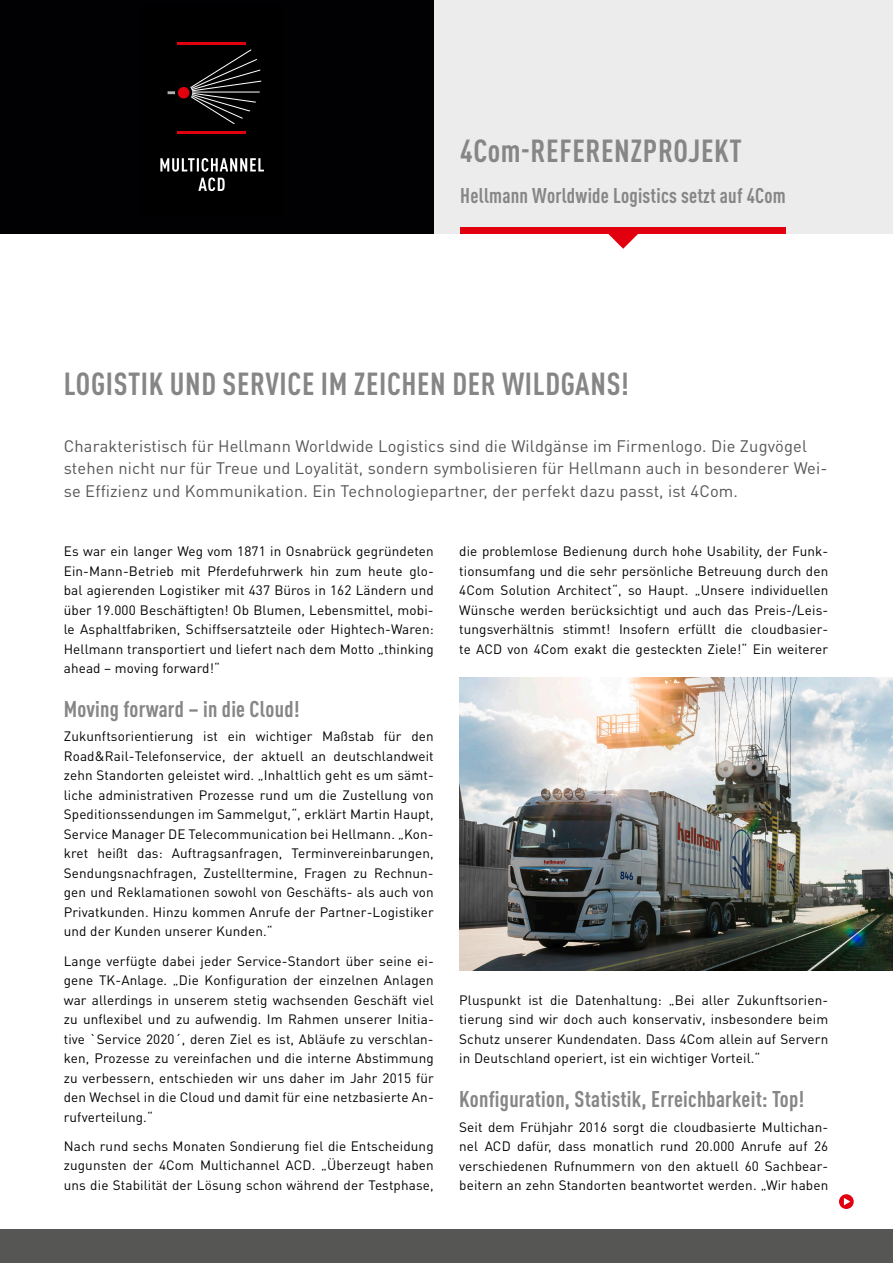
<style>
.page{position:relative;width:893px;height:1263px;background:#fff}
.page>*{position:absolute;margin:0;border:0;box-sizing:border-box;transform-origin:0 0}
.t1{font:700 condensed 31.5px "DINOT";letter-spacing:.02em;color:#868686}
.t2{font:700 condensed 22.5px "DINOT";letter-spacing:.01em;color:#868686}
.t3{font:700 condensed 21px "DINOT";letter-spacing:.01em;color:#868686}
.t4{font:16.5px/22.5px "DINOT";letter-spacing:.01em;color:#565655}
.t5{font:13.5px/19.5px "DINOT";letter-spacing:.01em;color:#000;text-align:justify}
</style>
<div class="page">
<div style="left:0;top:1229px;width:893px;height:34px;background:#565655"></div>
<div style="left:434px;top:0;width:459px;height:234px;background:#ececec"></div>
<div style="left:0;top:0;width:434px;height:234px;background:#010103"></div>
<svg style="left:839px;top:1194px;width:15px;height:15px"></svg>
<svg style="left:844px;top:1198px;width:6px;height:7px"></svg>
<svg style="left:198px;top:178px;width:27px;height:13px"></svg>
<svg style="left:160px;top:158px;width:104px;height:14px"></svg>
<hr style="left:168px;top:91px;width:16px;height:3px;background:#b0b2b2">
<svg style="left:190px;top:49px;width:71px;height:75px"></svg>
<div style="left:176px;top:86px;width:15px;height:14px;background:#e2000f;border-radius:50%"></div>
<div style="left:175px;top:84px;width:17px;height:17px;border:3px solid #000;border-radius:50%"></div>
<hr style="left:177px;top:42px;width:69px;height:3px;background:#e2000f">
<hr style="left:177px;top:131px;width:69px;height:3px;background:#e2000f">
<div style="left:460px;top:227px;width:326px;height:7px;background:#e2000f"></div>
<svg style="left:608px;top:234px;width:30px;height:15px"></svg>
<img style="left:460px;top:678px;width:433px;height:292px">
<h1 class="t1" style="left:460px;top:131px;width:283px">4Com-REFERENZPROJEKT</h1>
<h3 class="t3" style="left:460px;top:183px;width:327px">Hellmann Worldwide Logistics setzt auf 4Com</h3>
<h1 class="t1" style="left:64px;top:365px;width:566px">LOGISTIK UND SERVICE IM ZEICHEN DER WILDGANS!</h1>
<p class="t4" style="left:64px;top:434px;width:765px">Charakteristisch für Hellmann Worldwide Logistics sind die Wildgänse im Firmenlogo. Die Zugvögel stehen nicht nur für Treue und Loyalität, sondern symbolisieren für Hellmann auch in besonderer Wei&shy;se Effizienz und Kommunikation. Ein Technologiepartner, der perfekt dazu passt, ist 4Com.</p>
<p class="t5" style="left:64px;top:541px;width:371px">Es war ein langer Weg vom 1871 in Osnabrück gegründeten Ein-Mann-Betrieb mit Pferdefuhrwerk hin zum heute glo&shy;bal agierenden Logistiker mit 437 Büros in 162 Ländern und über 19.000 Beschäftigten! Ob Blumen, Lebensmittel, mobi&shy;le Asphaltfabriken, Schiffsersatzteile oder Hightech-Waren:<br>Hellmann transportiert und liefert nach dem Motto „thinking ahead – moving forward!“</p>
<h2 class="t2" style="left:64px;top:695px;width:237px">Moving forward – in die Cloud!</h2>
<p class="t5" style="left:64px;top:726px;width:371px">Zukunftsorientierung ist ein wichtiger Maßstab für den Road&amp;Rail-Telefonservice, der aktuell an deutschlandweit zehn Standorten geleistet wird. „Inhaltlich geht es um sämt&shy;liche administrativen Prozesse rund um die Zustellung von Speditionssendungen im Sammelgut,“, erklärt Martin Haupt, Service Manager DE Telecommunication bei Hellmann. „Kon&shy;kret heißt das: Auftragsanfragen, Terminvereinbarungen, Sendungsnachfragen, Zustelltermine, Fragen zu Rechnun&shy;gen und Reklamationen sowohl von Geschäfts- als auch von Privatkunden. Hinzu kommen Anrufe der Partner-Logistiker und der Kunden unserer Kunden.“</p>
<p class="t5" style="left:64px;top:950px;width:371px">Lange verfügte dabei jeder Service-Standort über seine ei&shy;gene TK-Anlage. „Die Konfiguration der einzelnen Anlagen war allerdings in unserem stetig wachsenden Geschäft viel zu unflexibel und zu aufwendig. Im Rahmen unserer Initia&shy;tive `Service 2020´, deren Ziel es ist, Abläufe zu verschlan&shy;ken, Prozesse zu vereinfachen und die interne Abstimmung zu verbessern, entschieden wir uns daher im Jahr 2015 für den Wechsel in die Cloud und damit für eine netzbasierte An&shy;rufverteilung.“</p>
<p class="t5" style="left:64px;top:1136px;width:371px">Nach rund sechs Monaten Sondierung fiel die Entscheidung zugunsten der 4Com Multichannel ACD. „Überzeugt haben uns die Stabilität der Lösung schon während der Testphase,</p>
<p class="t5" style="left:459px;top:541px;width:370px">die problemlose Bedienung durch hohe Usability, der Funk&shy;tionsumfang und die sehr persönliche Betreuung durch den 4Com Solution Architect“, so Haupt. „Unsere individuellen Wünsche werden berücksichtigt und auch das Preis-/Leis&shy;tungsverhältnis stimmt! Insofern erfüllt die cloudbasier&shy;te ACD von 4Com exakt die gesteckten Ziele!“ Ein weiterer</p>
<p class="t5" style="left:459px;top:989px;width:370px">Pluspunkt ist die Datenhaltung: „Bei aller Zukunftsorien&shy;tierung sind wir doch auch konservativ, insbesondere beim Schutz unserer Kundendaten. Dass 4Com allein auf Servern in Deutschland operiert, ist ein wichtiger Vorteil.“</p>
<h2 class="t2" style="left:459px;top:1085px;width:346px">Konfiguration, Statistik, Erreichbarkeit: Top!</h2>
<p class="t5" style="left:459px;top:1116px;width:371px">Seit dem Frühjahr 2016 sorgt die cloudbasierte Multichan&shy;nel ACD dafür, dass monatlich rund 20.000 Anrufe auf 26 verschiedenen Rufnummern von den aktuell 60 Sachbear&shy;beitern an zehn Standorten beantwortet werden. „Wir haben</p>
</div>
